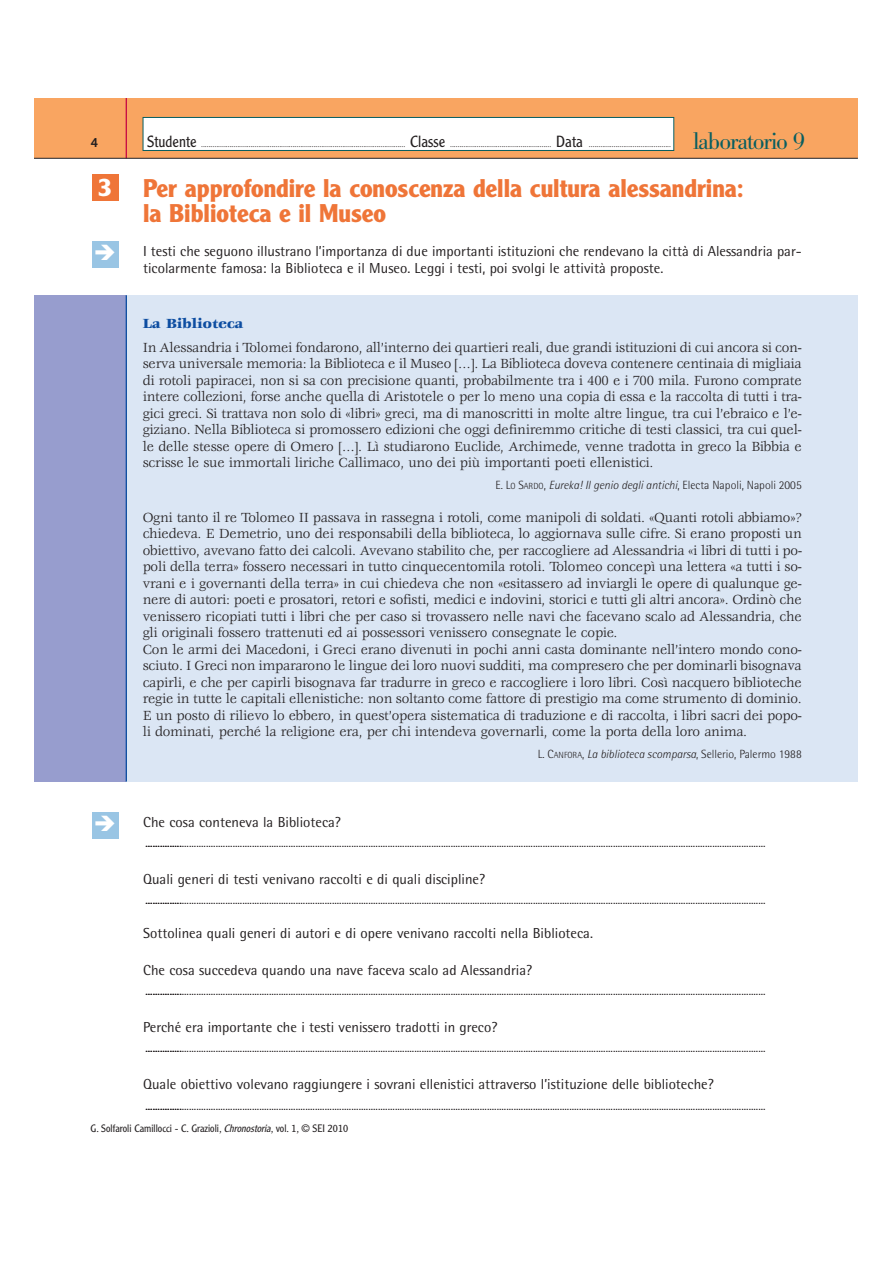
<style>
.page{position:relative;width:893px;height:1263px;background:#fff}
.page>*{position:absolute;margin:0;border:0;box-sizing:border-box;transform-origin:0 0}
.t1{font:700 25.05px/25px "Clearface Gothic LH";color:#ef7538}
.t2{font:700 25.05px "Clearface Gothic LH";color:#fff}
.t3{font:300 23.7px "Bodoni BE";letter-spacing:-.05em;color:#085e60}
.t4{font:14.55px/16.5px "Veljovic";letter-spacing:-.015em;color:#231f20;text-align:justify}
.t5{font:14.55px/17.1px "Rotis Semi Sans";color:#231f20}
.t6{font:900 14.55px "Veljovic";color:#0d4da1}
.t7{font:500 13.2px "Akzidenz Grotesk BE";color:#231f20}
.t8{font:11.85px "Rotis Semi Sans";color:#231f20}
.t9{font:300 11.85px "Rotis Semi Sans";color:#231f20}
.t10{font:300 10.5px "Clearface Gothic LH";color:#231f20}
.t11{font:300 7.95px "Clearface Gothic LH";color:#231f20}
.s1{font-size:15.9px}
.s2{font-size:8.85px}
.s3{font-style:italic}
</style>
<div class="page">
<div style="left:35px;top:98px;width:823px;height:60px;background:#f9a561"></div>
<hr style="left:126px;top:98px;width:1px;height:60px;background:#c70b45">
<hr style="left:35px;top:158px;width:823px;height:1px;background:#231f20">
<div style="left:143px;top:118px;width:530px;height:32px;background:#fff"></div>
<div style="left:143px;top:117px;width:531px;height:34px;border:1px solid #085e60"></div>
<div style="left:92px;top:812px;width:26px;height:26px;background:#99c5e4"></div>
<div style="left:35px;top:295px;width:823px;height:487px;background:#dbe6f4"></div>
<div style="left:35px;top:295px;width:91px;height:487px;background:#979dce"></div>
<hr style="left:126px;top:295px;width:1px;height:487px;background:#0d4da1">
<div style="left:92px;top:241px;width:26px;height:26px;background:#99c5e4"></div>
<div style="left:92px;top:175px;width:26px;height:26px;background:#ef7538"></div>
<p class="t7" style="left:91px;top:138px;width:9px">4</p>
<p class="t11" style="left:147px;top:141px;width:525px"><span class="s1">Studente</span> ........................................................................................................... <span class="s1">Classe</span> ..................................................... <span class="s1">Data</span> ...........................................</p>
<h2 class="t3" style="left:693px;top:132px;width:114px">laboratorio 9</h2>
<h1 class="t2" style="left:98px;top:178px;width:15px">3</h1>
<h1 class="t1" style="left:143px;top:178px;width:602px">Per approfondire la conoscenza della cultura alessandrina: la Biblioteca e il Museo</h1>
<p class="t5" style="left:143px;top:244px;width:660px">I testi che seguono illustrano l’importanza di due importanti istituzioni che rendevano la città di Alessandria par&shy;ticolarmente famosa: la Biblioteca e il Museo. Leggi i testi, poi svolgi le attività proposte.</p>
<p class="t6" style="left:143px;top:318px;width:102px">La Biblioteca</p>
<p class="t4" style="left:143px;top:340px;width:660px">In Alessandria i Tolomei fondarono, all’interno dei quartieri reali, due grandi istituzioni di cui ancora si con&shy;serva universale memoria: la Biblioteca e il Museo […]. La Biblioteca doveva contenere centinaia di migliaia di rotoli papiracei, non si sa con precisione quanti, probabilmente tra i 400 e i 700 mila. Furono comprate intere collezioni, forse anche quella di Aristotele o per lo meno una copia di essa e la raccolta di tutti i tra&shy;gici greci. Si trattava non solo di «libri» greci, ma di manoscritti in molte altre lingue, tra cui l’ebraico e l’e&shy;giziano. Nella Biblioteca si promossero edizioni che oggi definiremmo critiche di testi classici, tra cui quel&shy;le delle stesse opere di Omero […]. Lì studiarono Euclide, Archimede, venne tradotta in greco la Bibbia e scrisse le sue immortali liriche Callimaco, uno dei più importanti poeti ellenistici.</p>
<p class="t9" style="left:495px;top:481px;width:308px">E. L<span class="s2">O</span> S<span class="s2">ARDO</span>, <span class="s3">Eureka! Il genio degli antichi</span>, Electa Napoli, Napoli 2005</p>
<p class="t4" style="left:143px;top:510px;width:661px;text-align:left">Ogni tanto il re Tolomeo II passava in rassegna i rotoli, come manipoli di soldati. «Quanti rotoli abbiamo»? chiedeva. E Demetrio, uno dei responsabili della biblioteca, lo aggiornava sulle cifre. Si erano proposti un obiettivo, avevano fatto dei calcoli. Avevano stabilito che, per raccogliere ad Alessandria «i libri di tutti i po&shy;poli della terra» fossero necessari in tutto cinquecentomila rotoli. Tolomeo concepì una lettera «a tutti i so&shy;vrani e i governanti della terra» in cui chiedeva che non «esitassero ad inviargli le opere di qualunque ge&shy;nere di autori: poeti e prosatori, retori e sofisti, medici e indovini, storici e tutti gli altri ancora». Ordinò che venissero ricopiati tutti i libri che per caso si trovassero nelle navi che facevano scalo ad Alessandria, che gli originali fossero trattenuti ed ai possessori venissero consegnate le copie.<br>Con le armi dei Macedoni, i Greci erano divenuti in pochi anni casta dominante nell’intero mondo cono&shy;sciuto. I Greci non impararono le lingue dei loro nuovi sudditi, ma compresero che per dominarli bisognava capirli, e che per capirli bisognava far tradurre in greco e raccogliere i loro libri. Così nacquero biblioteche regie in tutte le capitali ellenistiche: non soltanto come fattore di prestigio ma come strumento di dominio.<br>E un posto di rilievo lo ebbero, in quest’opera sistematica di traduzione e di raccolta, i libri sacri dei popo&shy;li dominati, perché la religione era, per chi intendeva governarli, come la porta della loro anima.</p>
<p class="t9" style="left:538px;top:749px;width:265px">L. C<span class="s2">ANFORA</span>, <span class="s3">La biblioteca scomparsa</span>, Sellerio, Palermo 1988</p>
<p class="t5" style="left:143px;top:815px;width:199px">Che cosa conteneva la Biblioteca?</p>
<p class="t8" style="left:145px;top:839px;width:621px">................................................................................................................................................................................................................................................................</p>
<p class="t5" style="left:143px;top:872px;width:343px">Quali generi di testi venivano raccolti e di quali discipline?</p>
<p class="t8" style="left:145px;top:896px;width:621px">................................................................................................................................................................................................................................................................</p>
<p class="t5" style="left:143px;top:926px;width:451px">Sottolinea quali generi di autori e di opere venivano raccolti nella Biblioteca.</p>
<p class="t5" style="left:143px;top:963px;width:390px">Che cosa succedeva quando una nave faceva scalo ad Alessandria?</p>
<p class="t8" style="left:145px;top:987px;width:621px">................................................................................................................................................................................................................................................................</p>
<p class="t5" style="left:143px;top:1020px;width:356px">Perché era importante che i testi venissero tradotti in greco?</p>
<p class="t8" style="left:145px;top:1044px;width:621px">................................................................................................................................................................................................................................................................</p>
<p class="t5" style="left:143px;top:1077px;width:572px">Quale obiettivo volevano raggiungere i sovrani ellenistici attraverso l’istituzione delle biblioteche?</p>
<p class="t8" style="left:145px;top:1101px;width:621px">................................................................................................................................................................................................................................................................</p>
<p class="t10" style="left:91px;top:1124px;width:259px">G. Solfaroli Camillocci - C. Grazioli, <span class="s3">Chronostoria</span>, vol. 1, © SEI 2010</p>
</div>
